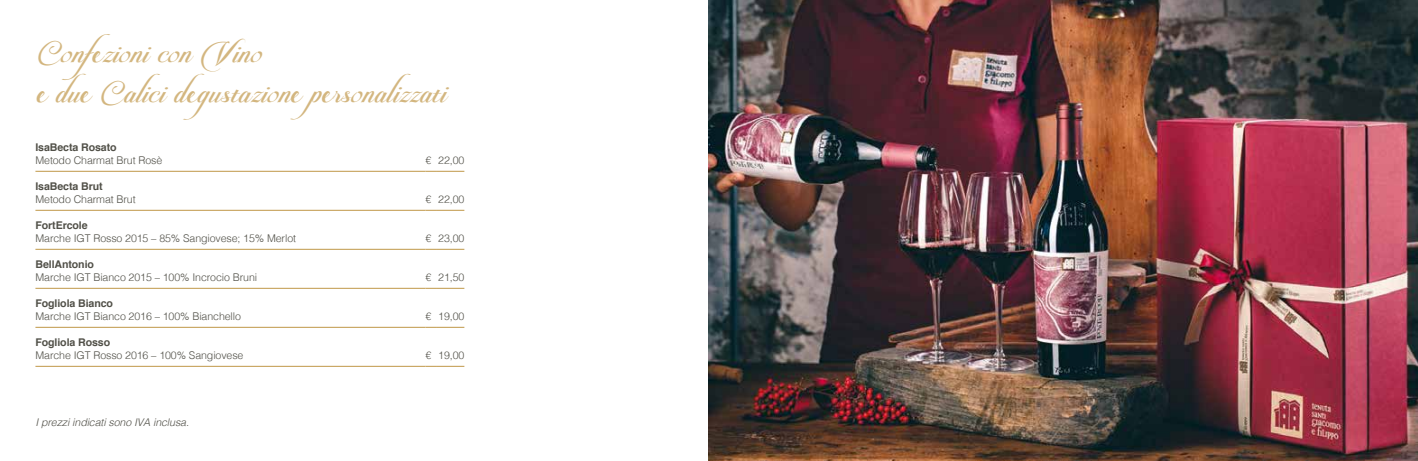
<style>
.page{position:relative;width:1418px;height:461px;background:#fff}
.page>*{position:absolute;margin:0;border:0;box-sizing:border-box;transform-origin:0 0}
.t1{font:35px/40px "Pateglamt Scriptdemoversion";letter-spacing:.01em;color:#d3b67f}
.t2{font:300 10.62px "Helvetica";letter-spacing:-.01em;color:#515048}
.t3{font:700 10.62px "Helvetica";letter-spacing:-.01em;color:#515048}
.t4{font:italic 300 10.62px "Helvetica";letter-spacing:-.01em;color:#515048}
</style>
<div class="page">
<hr style="left:35px;top:171px;width:390px;height:1px;background:#c09848">
<svg style="left:425px;top:171px;width:39px;height:1px"></svg>
<hr style="left:35px;top:210px;width:390px;height:1px;background:#c09848">
<svg style="left:425px;top:210px;width:39px;height:1px"></svg>
<hr style="left:35px;top:249px;width:390px;height:1px;background:#c09848">
<svg style="left:425px;top:249px;width:39px;height:1px"></svg>
<hr style="left:35px;top:288px;width:390px;height:1px;background:#c09848">
<svg style="left:425px;top:288px;width:39px;height:1px"></svg>
<hr style="left:35px;top:327px;width:390px;height:1px;background:#c09848">
<svg style="left:425px;top:327px;width:39px;height:1px"></svg>
<hr style="left:35px;top:366px;width:390px;height:1px;background:#c09848">
<svg style="left:425px;top:366px;width:39px;height:1px"></svg>
<img style="left:709px;top:0;width:708px;height:461px">
<h1 class="t1" style="left:35px;top:30px;width:411px">Confezioni con Vino<br>e due Calici degustazione personalizzati</h1>
<p class="t3" style="left:35px;top:139px;width:83px">IsaBecta Rosato</p>
<p class="t2" style="left:35px;top:151px;width:128px">Metodo Charmat Brut Rosè</p>
<p class="t2" style="left:425px;top:151px;width:40px">€ 22,00</p>
<p class="t3" style="left:35px;top:178px;width:69px">IsaBecta Brut</p>
<p class="t2" style="left:35px;top:190px;width:102px">Metodo Charmat Brut</p>
<p class="t2" style="left:425px;top:190px;width:40px">€ 22,00</p>
<p class="t3" style="left:35px;top:217px;width:54px">FortErcole</p>
<p class="t2" style="left:35px;top:229px;width:262px">Marche IGT Rosso 2015 – 85% Sangiovese; 15% Merlot</p>
<p class="t2" style="left:425px;top:229px;width:40px">€ 23,00</p>
<p class="t3" style="left:35px;top:256px;width:60px">BellAntonio</p>
<p class="t2" style="left:35px;top:268px;width:223px">Marche IGT Bianco 2015 – 100% Incrocio Bruni</p>
<p class="t2" style="left:425px;top:268px;width:40px">€ 21,50</p>
<p class="t3" style="left:35px;top:295px;width:79px">Fogliola Bianco</p>
<p class="t2" style="left:35px;top:307px;width:207px">Marche IGT Bianco 2016 – 100% Bianchello</p>
<p class="t2" style="left:425px;top:307px;width:40px">€ 19,00</p>
<p class="t3" style="left:35px;top:334px;width:76px">Fogliola Rosso</p>
<p class="t2" style="left:35px;top:346px;width:209px">Marche IGT Rosso 2016 – 100% Sangiovese</p>
<p class="t2" style="left:425px;top:346px;width:40px">€ 19,00</p>
<p class="t4" style="left:35px;top:412px;width:155px">I prezzi indicati sono IVA inclusa.</p>
</div>
